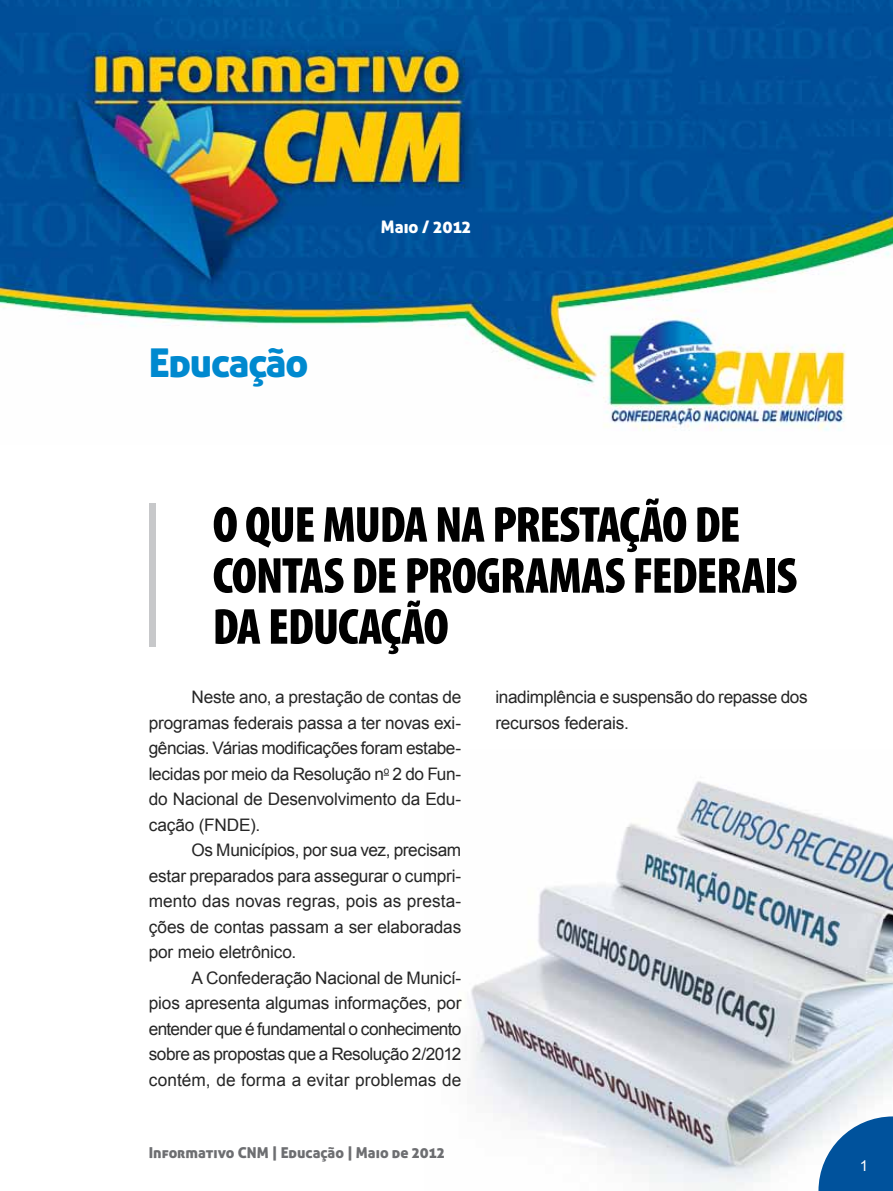
<style>
.page{position:relative;width:893px;height:1191px;background:#fff}
.page>*{position:absolute;margin:0;border:0;box-sizing:border-box;transform-origin:0 0}
.t1{font:900 condensed 51px/51px "Myriad Pro";letter-spacing:-.025em;color:#000}
.t2{font:39.75px "Aller Display";letter-spacing:-.03em;color:#0089cf}
.t3{font:17.25px/25.5px "Arial";letter-spacing:-.01em;color:#262626;text-align:justify}
.t4{font:17.25px "Aller Display";color:#fff}
.t5{font:15px "Aller Display";color:#6d6e71}
.t6{font:15px "Arial";color:#fff}
</style>
<div class="page">
<img style="left:471px;top:781px;width:422px;height:410px">
<svg style="left:818px;top:1116px;width:75px;height:75px"></svg>
<img style="left:0;top:0;width:893px;height:431px">
<div style="left:150px;top:503px;width:6px;height:144px;background:#c7c8ca"></div>
<h2 class="t2" style="left:149px;top:338px;width:161px">Educação</h2>
<p class="t4" style="left:381px;top:215px;width:92px">Maio / 2012</p>
<h1 class="t1" style="left:213px;top:500px;width:586px">O QUE MUDA NA PRESTAÇÃO DE<br>CONTAS DE PROGRAMAS FEDERAIS<br>DA EDUCAÇÃO</h1>
<p class="t3" style="left:149px;top:684px;width:314px;text-indent:43px">Neste ano, a prestação de contas de programas federais passa a ter novas exi&shy;gências. Várias modificações foram estabe&shy;lecidas por meio da Resolução n<sup>o</sup> 2 do Fun&shy;do Nacional de Desenvolvimento da Edu&shy;cação (FNDE).</p>
<p class="t3" style="left:149px;top:837px;width:314px;text-indent:43px">Os Municípios, por sua vez, precisam estar preparados para assegurar o cumpri&shy;mento das novas regras, pois as presta&shy;ções de contas passam a ser elaboradas por meio eletrônico.</p>
<p class="t3" style="left:149px;top:965px;width:314px;text-indent:43px">A Confederação Nacional de Municí&shy;pios apresenta algumas informações, por entender que é fundamental o conhecimento sobre as propostas que a Resolução 2/2012 contém, de forma a evitar problemas de</p>
<p class="t3" style="left:495px;top:684px;width:314px">inadimplência e suspensão do repasse dos recursos federais.</p>
<p class="t5" style="left:149px;top:1143px;width:297px">Informativo CNM | Educação | Maio de 2012</p>
<p class="t6" style="left:860px;top:1155px;width:10px">1</p>
</div>
